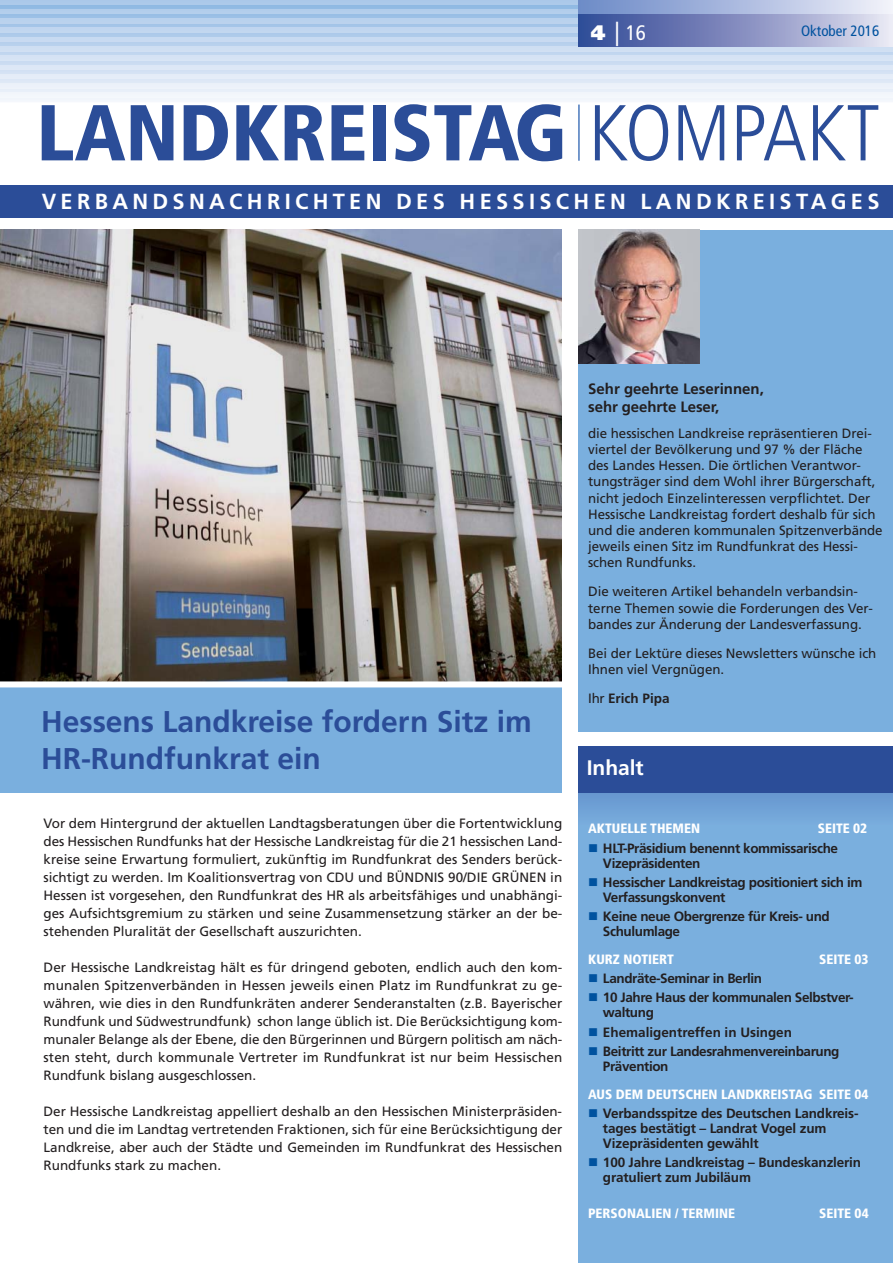
<style>
.page{position:relative;width:893px;height:1263px;background:#fff}
.page>*{position:absolute;margin:0;border:0;box-sizing:border-box;transform-origin:0 0}
.t1{font:900 condensed 79.05px "Frutiger";color:#2b4d98}
.t2{font:700 30px/37.5px "Frutiger";color:#2b4d98}
.t3{font:700 21.9px "Frutiger";letter-spacing:.2em;color:#fff}
.t4{font:700 21px "Frutiger";color:#fff}
.t5{font:condensed 21px "Frutiger";color:#fff}
.t6{font:700 15px/18px "Frutiger";color:#231f20}
.t7{font:condensed 15px "Frutiger";color:#00529f}
.t8{font:13.5px/18px "Frutiger";letter-spacing:-.005em;color:#231f20;text-align:justify}
.t9{font:700 13.5px/15px "Frutiger";letter-spacing:-.03em;color:#231f20}
.t10{font:700 13.5px/15px "Frutiger";letter-spacing:-.01em;color:#231f20}
.t11{font:900 condensed 13.5px "Frutiger";color:#fff}
.t12{font:700 13.5px "Frutiger";color:#231f20}
.s1{font-weight:900;font-stretch:normal}
.s2{font-size:24.3px}
.s3{font-weight:300}
.s4{font-weight:400}
</style>
<div class="page">
<div style="left:578px;top:747px;width:314px;height:516px;background:#7aafde"></div>
<div style="left:578px;top:748px;width:314px;height:77px;background:#6fa1d6"></div>
<div style="left:578px;top:230px;width:314px;height:501px;background:#7aafde"></div>
<img style="left:578px;top:230px;width:121px;height:134px">
<svg style="left:0;top:5px;width:892px;height:96px;background:#c9dbf1"></svg>
<div style="left:0;top:9px;width:578px;height:5px;background:#b3ceec"></div>
<hr style="left:0;top:19px;width:578px;height:4px;background:#b9d2ed">
<div style="left:0;top:28px;width:578px;height:5px;background:#c1d6ef"></div>
<div style="left:0;top:37px;width:578px;height:5px;background:#c7daf1"></div>
<div style="left:0;top:46px;width:892px;height:5px;background:#cfdff2"></div>
<hr style="left:0;top:56px;width:892px;height:4px;background:#d6e3f4">
<div style="left:0;top:65px;width:892px;height:5px;background:#dde8f6"></div>
<div style="left:0;top:74px;width:892px;height:5px;background:#e5edf8"></div>
<hr style="left:0;top:84px;width:892px;height:4px;background:#ecf1fa">
<hr style="left:0;top:93px;width:892px;height:4px;background:#f3f6fb">
<div style="left:578px;top:0;width:314px;height:46px;background:linear-gradient(to right,#2b4393,#e2dfef)"></div>
<svg style="left:578px;top:0;width:314px;height:14px;background:#acbbdf"></svg>
<div style="left:0;top:185px;width:892px;height:33px;background:#2b4d98"></div>
<hr style="left:578px;top:105px;width:2px;height:56px;background:#4978bc">
<div style="left:578px;top:747px;width:314px;height:46px;background:#2b4d98"></div>
<div style="left:0;top:687px;width:561px;height:106px;background:#7aafde"></div>
<img style="left:0;top:230px;width:561px;height:451px">
<h3 class="t5" style="left:591px;top:25px;width:56px"><span class="s1">4</span> <span class="s2">|</span> 16</h3>
<p class="t7" style="left:801px;top:25px;width:80px">Oktober 2016</p>
<h1 class="t1" style="left:36px;top:101px;width:845px">LANDKREISTAG <span class="s3">KOMPAKT</span></h1>
<h3 class="t3" style="left:42px;top:192px;width:839px">VERBANDSNACHRICHTEN DES HESSISCHEN LANDKREISTAGES</h3>
<h2 class="t2" style="left:41px;top:705px;width:492px">Hessens Landkreise fordern Sitz im<br>HR-Rundfunkrat ein</h2>
<p class="t8" style="left:44px;top:815px;width:520px">Vor dem Hintergrund der aktuellen Landtagsberatungen über die Fortentwicklung des Hessischen Rundfunks hat der Hessische Landkreistag für die 21 hessischen Land&shy;kreise seine Erwartung formuliert, zukünftig im Rundfunkrat des Senders berück&shy;sichtigt zu werden. Im Koalitionsvertrag von CDU und BÜNDNIS 90/DIE GRÜNEN in Hessen ist vorgesehen, den Rundfunkrat des HR als arbeitsfähiges und unabhängi&shy;ges Aufsichtsgremium zu stärken und seine Zusammensetzung stärker an der be&shy;stehenden Pluralität der Gesellschaft auszurichten.</p>
<p class="t8" style="left:44px;top:959px;width:520px">Der Hessische Landkreistag hält es für dringend geboten, endlich auch den kom&shy;munalen Spitzenverbänden in Hessen jeweils einen Platz im Rundfunkrat zu ge&shy;währen, wie dies in den Rundfunkräten anderer Senderanstalten (z.B. Bayerischer Rundfunk und Südwestrundfunk) schon lange üblich ist. Die Berücksichtigung kom&shy;munaler Belange als der Ebene, die den Bürgerinnen und Bürgern politisch am näch&shy;sten steht, durch kommunale Vertreter im Rundfunkrat ist nur beim Hessischen Rundfunk bislang ausgeschlossen.</p>
<p class="t8" style="left:44px;top:1103px;width:520px">Der Hessische Landkreistag appelliert deshalb an den Hessischen Ministerpräsiden&shy;ten und die im Landtag vertretenden Fraktionen, sich für eine Berücksichtigung der Landkreise, aber auch der Städte und Gemeinden im Rundfunkrat des Hessischen Rundfunks stark zu machen.</p>
<p class="t6" style="left:588px;top:381px;width:177px">Sehr geehrte Leserinnen, sehr geehrte Leser,</p>
<p class="t8" style="left:588px;top:426px;width:296px;line-height:16.2px;text-align:left">die hessischen Landkreise repräsentieren Drei&shy;viertel der Bevölkerung und 97 % der Fläche des Landes Hessen. Die örtlichen Verantwor&shy;tungsträger sind dem Wohl ihrer Bürgerschaft, nicht jedoch Einzelinteressen verpflichtet. Der Hessische Landkreistag fordert deshalb für sich und die anderen kommunalen Spitzenverbände jeweils einen Sitz im Rundfunkrat des Hessi&shy;schen Rundfunks.</p>
<p class="t8" style="left:588px;top:585px;width:286px;line-height:16.2px;text-align:left">Die weiteren Artikel behandeln verbandsin&shy;terne Themen sowie die Forderungen des Ver&shy;bandes zur Änderung der Landesverfassung.</p>
<p class="t8" style="left:588px;top:646px;width:290px;line-height:16.2px">Bei der Lektüre dieses Newsletters wünsche ich<br>Ihnen viel Vergnügen.</p>
<p class="t12" style="left:588px;top:693px;width:83px"><span class="s4">Ihr</span> Erich Pipa</p>
<h3 class="t4" style="left:587px;top:759px;width:59px">Inhalt</h3>
<p class="t11" style="left:588px;top:823px;width:113px">AKTUELLE THEMEN</p>
<p class="t11" style="left:818px;top:823px;width:51px">SEITE 02</p>
<p class="t9" style="left:603px;top:841px;width:237px">HLT-Präsidium benennt kommissarische<br>Vizepräsidenten</p>
<p class="t9" style="left:603px;top:876px;width:261px">Hessischer Landkreistag positioniert sich im<br>Verfassungskonvent</p>
<p class="t9" style="left:603px;top:910px;width:228px">Keine neue Obergrenze für Kreis- und<br>Schulumlage</p>
<p class="t11" style="left:588px;top:954px;width:87px">KURZ NOTIERT</p>
<p class="t11" style="left:819px;top:954px;width:51px">SEITE 03</p>
<p class="t9" style="left:603px;top:970px;width:252px;line-height:19.2px">Landräte-Seminar in Berlin<br>10 Jahre Haus der kommunalen Selbstver-</p>
<p class="t9" style="left:603px;top:1004px;width:238px;line-height:19.2px">waltung<br>Ehemaligentreffen in Usingen<br>Beitritt zur Landesrahmenvereinbarung</p>
<p class="t9" style="left:603px;top:1060px;width:67px">Prävention</p>
<p class="t11" style="left:588px;top:1088px;width:282px">AUS DEM DEUTSCHEN LANDKREISTAG SEITE 04</p>
<p class="t10" style="left:603px;top:1107px;width:257px">Verbandsspitze des Deutschen Landkreis&shy;tages bestätigt – Landrat Vogel zum<br>Vizepräsidenten gewählt</p>
<p class="t10" style="left:603px;top:1156px;width:260px">100 Jahre Landkreistag – Bundeskanzlerin gratuliert zum Jubiläum</p>
<p class="t11" style="left:588px;top:1207px;width:148px">PERSONALIEN / TERMINE</p>
<p class="t11" style="left:819px;top:1207px;width:51px">SEITE 04</p>
</div>
